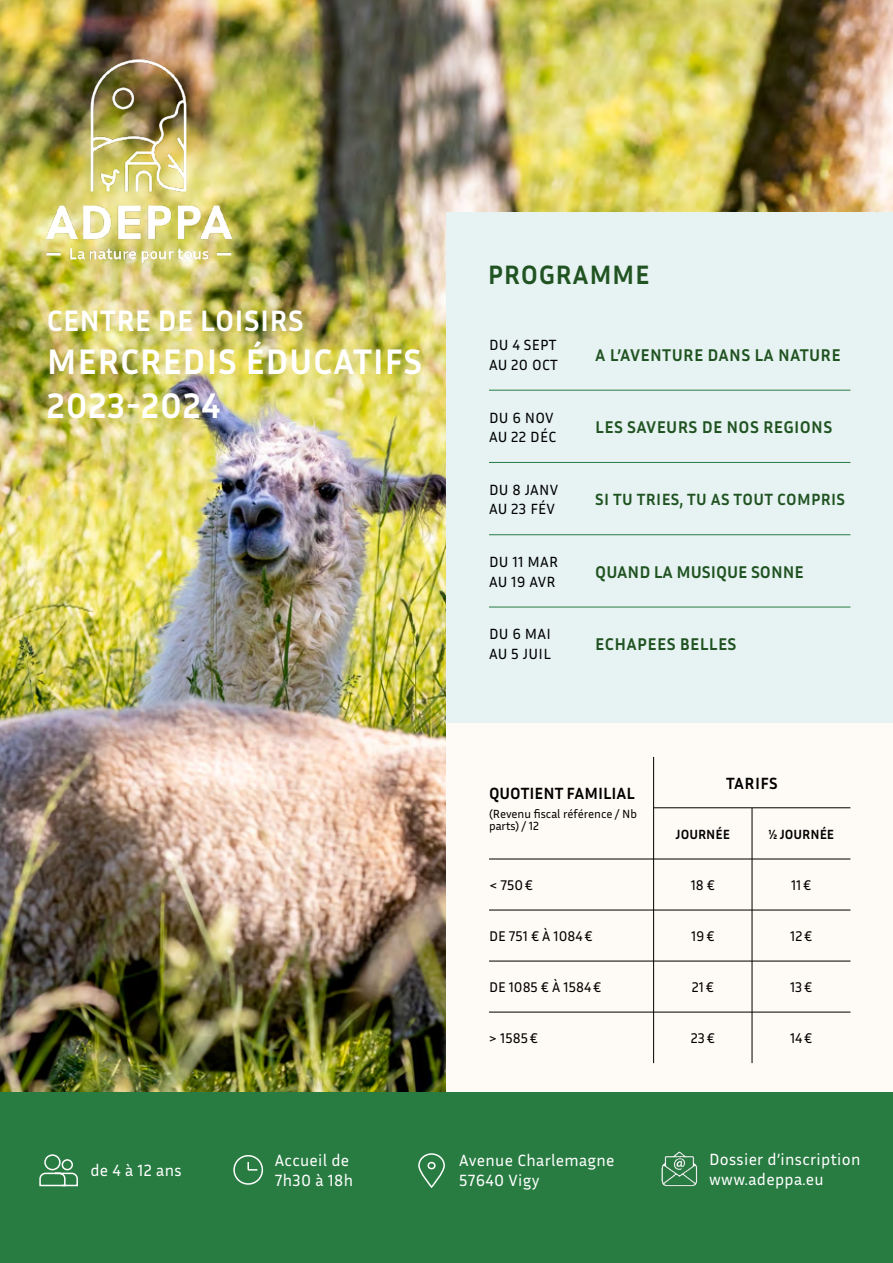
<style>
.page{position:relative;width:893px;height:1263px;background:#fff}
.page>*{position:absolute;margin:0;border:0;box-sizing:border-box;transform-origin:0 0}
.t1{font:700 36px/43.2px "Inria Sans";letter-spacing:.02em;color:#fff}
.t2{font:700 30px "Inria Sans";letter-spacing:.01em;color:#fff}
.t3{font:700 27px "Inria Sans";letter-spacing:.02em;color:#205321}
.t4{font:700 17.25px "Inria Sans";letter-spacing:.02em;color:#205321}
.t5{font:700 17.25px "Inria Sans";color:#205321}
.t6{font:16.5px/19.8px "Inria Sans";letter-spacing:.02em;color:#fff}
.t7{font:700 16.5px "Inria Sans";letter-spacing:.02em;color:#205321}
.t8{font:700 16.5px "Inria Sans";color:#000}
.t9{font:15px/19.5px "Inria Sans";letter-spacing:.02em;color:#000}
.t10{font:14.25px "Inria Sans";color:#000}
.t11{font:700 13.5px "Inria Sans";color:#000}
.t12{font:12px/12px "Inria Sans";color:#000}
</style>
<div class="page">
<img style="left:0;top:0;width:893px;height:1093px">
<div style="left:446px;top:213px;width:447px;height:850px;background:#e6f3f2"></div>
<div style="left:446px;top:723px;width:447px;height:370px;background:#fefaf5"></div>
<div style="left:0;top:1093px;width:893px;height:170px;background:#287c42"></div>
<img style="left:661px;top:1151px;width:37px;height:36px">
<svg style="left:418px;top:1153px;width:27px;height:35px"></svg>
<svg style="left:233px;top:1155px;width:31px;height:30px"></svg>
<svg style="left:39px;top:1154px;width:39px;height:33px"></svg>
<img style="left:47px;top:60px;width:186px;height:203px">
<hr style="left:489px;top:607px;width:361px;height:1px;background:#287c42">
<hr style="left:489px;top:390px;width:361px;height:1px;background:#287c42">
<hr style="left:489px;top:462px;width:361px;height:1px;background:#287c42">
<hr style="left:489px;top:534px;width:361px;height:1px;background:#287c42">
<hr style="left:752px;top:808px;width:1px;height:255px;background:#000">
<hr style="left:489px;top:859px;width:361px;height:1px;background:#000">
<hr style="left:489px;top:961px;width:361px;height:1px;background:#000">
<hr style="left:489px;top:910px;width:361px;height:1px;background:#000">
<hr style="left:489px;top:1012px;width:361px;height:1px;background:#000">
<hr style="left:654px;top:807px;width:196px;height:1px;background:#000">
<hr style="left:653px;top:757px;width:1px;height:306px;background:#000">
<h2 class="t2" style="left:47px;top:302px;width:258px">CENTRE DE LOISIRS</h2>
<h1 class="t1" style="left:47px;top:340px;width:377px">MERCREDIS ÉDUCATIFS<br>2023-2024</h1>
<h3 class="t3" style="left:488px;top:258px;width:163px">PROGRAMME</h3>
<p class="t9" style="left:489px;top:335px;width:70px">DU 4 SEPT<br>AU 20 OCT</p>
<p class="t4" style="left:595px;top:344px;width:247px">A L’AVENTURE DANS LA NATURE</p>
<p class="t9" style="left:489px;top:407px;width:69px">DU 6 NOV<br>AU 22 DÉC</p>
<p class="t9" style="left:489px;top:479px;width:71px">DU 8 JANV<br>AU 23 FÉV</p>
<p class="t9" style="left:489px;top:552px;width:71px">DU 11 MAR<br>AU 19 AVR</p>
<p class="t9" style="left:489px;top:624px;width:63px">DU 6 MAI<br>AU 5 JUIL</p>
<p class="t4" style="left:595px;top:416px;width:239px">LES SAVEURS DE NOS REGIONS</p>
<p class="t7" style="left:595px;top:489px;width:251px">SI TU TRIES, TU AS TOUT COMPRIS</p>
<p class="t5" style="left:595px;top:561px;width:210px">QUAND LA MUSIQUE SONNE</p>
<p class="t4" style="left:595px;top:633px;width:143px">ECHAPEES BELLES</p>
<p class="t8" style="left:489px;top:783px;width:147px">QUOTIENT FAMILIAL</p>
<p class="t12" style="left:489px;top:807px;width:149px">(Revenu fiscal référence / Nb parts) / 12</p>
<p class="t8" style="left:726px;top:773px;width:53px">TARIFS</p>
<p class="t11" style="left:676px;top:826px;width:56px">JOURNÉE</p>
<p class="t11" style="left:768px;top:826px;width:67px">½ JOURNÉE</p>
<p class="t10" style="left:489px;top:876px;width:46px">&lt; 750€</p>
<p class="t10" style="left:691px;top:876px;width:26px">18 €</p>
<p class="t10" style="left:791px;top:876px;width:22px">11€</p>
<p class="t10" style="left:489px;top:927px;width:105px">DE 751 € À 1084€</p>
<p class="t10" style="left:489px;top:978px;width:114px">DE 1085 € À 1584€</p>
<p class="t10" style="left:691px;top:927px;width:25px">19€</p>
<p class="t10" style="left:692px;top:978px;width:24px">21€</p>
<p class="t10" style="left:790px;top:927px;width:24px">12€</p>
<p class="t10" style="left:790px;top:978px;width:24px">13€</p>
<p class="t10" style="left:489px;top:1029px;width:51px">&gt; 1585€</p>
<p class="t10" style="left:691px;top:1029px;width:26px">23€</p>
<p class="t10" style="left:790px;top:1029px;width:24px">14€</p>
<p class="t6" style="left:90px;top:1160px;width:93px">de 4 à 12 ans</p>
<p class="t6" style="left:709px;top:1149px;width:153px">Dossier d’inscription www.adeppa.eu</p>
<p class="t6" style="left:275px;top:1150px;width:80px">Accueil de<br>7h30 à 18h</p>
<p class="t6" style="left:459px;top:1150px;width:157px">Avenue Charlemagne<br>57640 Vigy</p>
</div>
